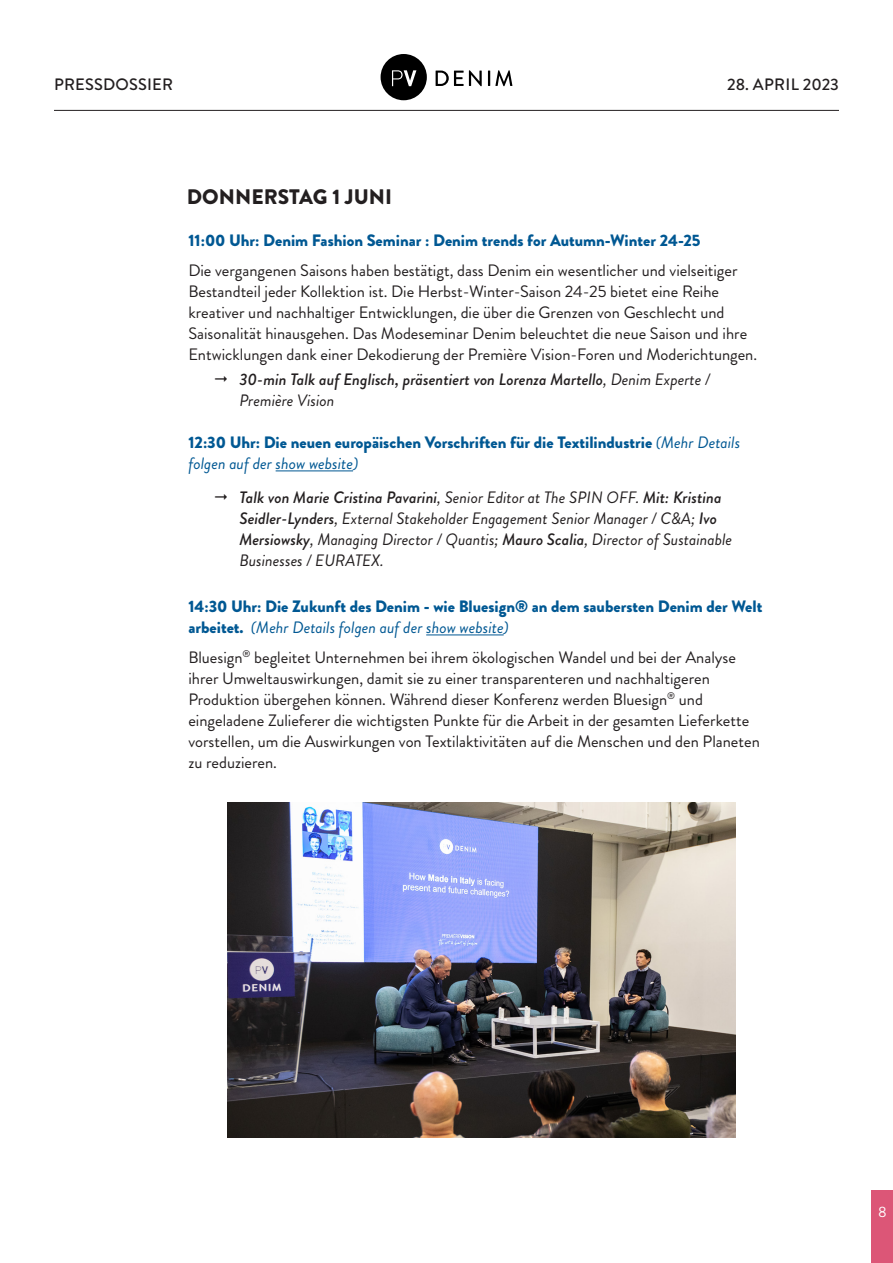
<style>
.page{position:relative;width:893px;height:1263px;background:#fff}
.page>*{position:absolute;margin:0;border:0;box-sizing:border-box;transform-origin:0 0}
.t1{font:900 21px "Brandon Grotesque";color:#231f20}
.t2{font:16.5px/21px "Brandon Grotesque";color:#231f20}
.Sous-titre_bleu{font:900 16.5px/21px "Brandon Grotesque";color:#005893}
.t3{font:italic 16.5px/21px "Brandon Grotesque";color:#231f20}
.t4{font:italic 500 16.5px/21px "Brandon Grotesque";color:#231f20}
.t5{font:500 16.5px "Brandon Grotesque";letter-spacing:.01em;color:#231f20}
.t6{font:15px "Brandon Grotesque";color:#fff}
.s1{font-weight:400}
.s2{font-weight:400;font-style:italic}
.s3{font-weight:500}
</style>
<div class="page">
<div style="left:872px;top:1191px;width:21px;height:72px;background:#dc5677"></div>
<hr style="left:54px;top:110px;width:785px;height:1px;background:#231f20">
<svg style="left:436px;top:70px;width:76px;height:16px"></svg>
<div style="left:381px;top:54px;width:46px;height:46px;background:#000;border-radius:50%"></div>
<svg style="left:392px;top:70px;width:24px;height:16px"></svg>
<hr style="left:276px;top:470px;width:77px;height:1px;background:#005893">
<hr style="left:426px;top:634px;width:78px;height:1px;background:#005893">
<img style="left:228px;top:803px;width:507px;height:334px">
<p class="t5" style="left:54px;top:73px;width:120px">PRESSDOSSIER</p>
<p class="t5" style="left:727px;top:73px;width:113px">28. APRIL 2023</p>
<p class="t1" style="left:187px;top:182px;width:207px">DONNERSTAG 1 JUNI</p>
<p class="Sous-titre_bleu" style="left:188px;top:230px;width:514px">11:00 Uhr: Denim Fashion Seminar : Denim trends for Autumn-Winter 24-25</p>
<p class="t2" style="left:188px;top:260px;width:570px">Die vergangenen Saisons haben bestätigt, dass Denim ein wesentlicher und vielseitiger Bestandteil jeder Kollektion ist. Die Herbst-Winter-Saison 24-25 bietet eine Reihe kreativer und nachhaltiger Entwicklungen, die über die Grenzen von Geschlecht und Saisonalität hinausgehen. Das Modeseminar Denim beleuchtet die neue Saison und ihre Entwicklungen dank einer Dekodierung der Première Vision-Foren und Moderichtungen.</p>
<p class="t4" style="left:239px;top:369px;width:472px">30-min Talk auf Englisch, präsentiert von Lorenza Martello<span class="s1">, Denim Experte /<br>Première Vision</span></p>
<p class="Sous-titre_bleu" style="left:188px;top:432px;width:553px">12:30 Uhr: Die neuen europäischen Vorschriften für die Textilindustrie <span class="s2">(Mehr Details folgen auf der show website)</span></p>
<p class="t3" style="left:239px;top:487px;width:494px"><span class="s3">Talk von Marie Cristina Pavarini</span>, Senior Editor at The SPIN OFF. <span class="s3">Mit: Kristina Seidler-Lynders</span>, External Stakeholder Engagement Senior Manager / C&amp;A; <span class="s3">Ivo Mersiowsky</span>, Managing Director / Quantis; <span class="s3">Mauro Scalia</span>, Director of Sustainable Businesses / EURATEX.</p>
<p class="Sous-titre_bleu" style="left:188px;top:596px;width:576px">14:30 Uhr: Die Zukunft des Denim - wie Bluesign® an dem saubersten Denim der Welt arbeitet. <span class="s2">(Mehr Details folgen auf der show website)</span></p>
<p class="t2" style="left:188px;top:647px;width:573px">Bluesign<sup>®</sup> begleitet Unternehmen bei ihrem ökologischen Wandel und bei der Analyse ihrer Umweltauswirkungen, damit sie zu einer transparenteren und nachhaltigeren Produktion übergehen können. Während dieser Konferenz werden Bluesign<sup>®</sup> und eingeladene Zulieferer die wichtigsten Punkte für die Arbeit in der gesamten Lieferkette vorstellen, um die Auswirkungen von Textilaktivitäten auf die Menschen und den Planeten zu reduzieren.</p>
<p class="t6" style="left:878px;top:1201px;width:10px">8</p>
</div>
